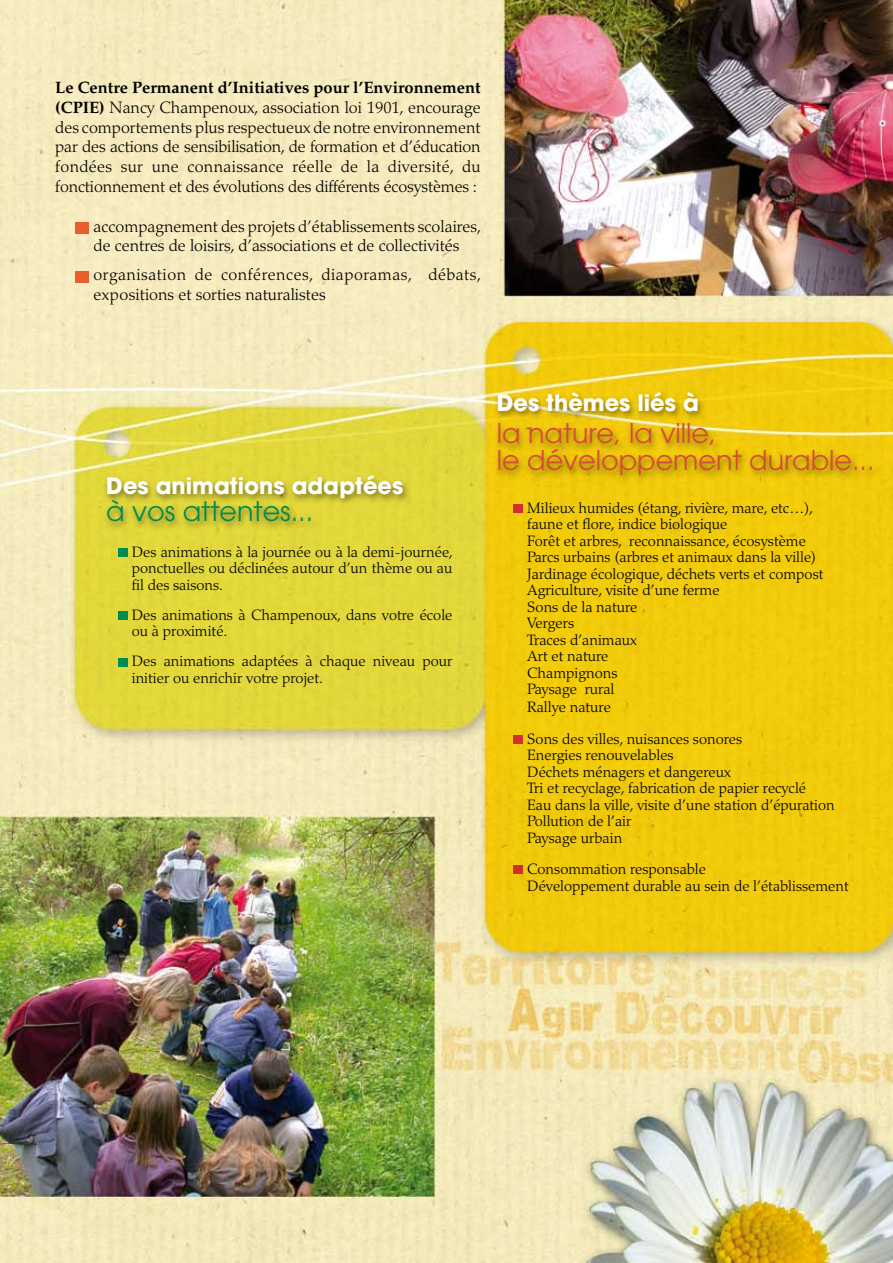
<style>
.page{position:relative;width:893px;height:1263px;background:#fff}
.page>*{position:absolute;margin:0;border:0;box-sizing:border-box;transform-origin:0 0}
.t1{font:27px/27px "Avant Garde";color:#d64939}
.t2{font:27px "Avant Garde";color:#008c50}
.t3{font:700 22.5px "Avant Garde";color:#fff}
.t4{font:300 16.5px/19.8px "Palatino";color:#000;text-align:justify}
.t5{font:300 16.5px/19.8px "Palatino";letter-spacing:.03em;color:#000}
.t6{font:16.5px "Palatino Bold Os F";color:#000}
.t7{font:300 15px/16.5px "Palatino";color:#000}
.s1{font-family:"Palatino Bold Os F";font-weight:400}
</style>
<div class="page">
<img style="left:0;top:0;width:893px;height:1263px">
<div style="left:103px;top:472px;width:308px;height:59px;background:#000;opacity:.45"></div>
<div style="left:75px;top:223px;width:14px;height:11px;background:#e95e2c"></div>
<div style="left:75px;top:271px;width:14px;height:11px;background:#e95e2c"></div>
<div style="left:119px;top:548px;width:9px;height:8px;background:#008c50"></div>
<div style="left:119px;top:611px;width:9px;height:8px;background:#008c50"></div>
<div style="left:119px;top:658px;width:9px;height:8px;background:#008c50"></div>
<div style="left:494px;top:389px;width:386px;height:96px;background:#000;opacity:.45"></div>
<div style="left:513px;top:504px;width:10px;height:8px;background:#d32e2f"></div>
<div style="left:513px;top:735px;width:10px;height:8px;background:#d32e2f"></div>
<div style="left:513px;top:865px;width:10px;height:9px;background:#d32e2f"></div>
<p class="t6" style="left:55px;top:78px;width:427px">Le Centre Permanent d’Initiatives pour l’Environnement</p>
<p class="t4" style="left:55px;top:97px;width:427px"><span class="s1">(CPIE)</span> Nancy Champenoux, association loi 1901, encourage des comportements plus respectueux de notre environnement par des actions de sensibilisation, de formation et d’éducation fondées sur une connaissance réelle de la diversité, du fonctionnement et des évolutions des différents écosystèmes :</p>
<p class="t4" style="left:94px;top:216px;width:389px">accompagnement des projets d’établissements scolaires, de centres de loisirs, d’associations et de collectivités</p>
<p class="t5" style="left:94px;top:265px;width:389px">organisation de conférences, diaporamas, débats, expositions et sorties naturalistes</p>
<h2 class="t3" style="left:106px;top:471px;width:299px">Des animations adaptées</h2>
<h1 class="t2" style="left:106px;top:495px;width:208px">à vos attentes...</h1>
<p class="t7" style="left:132px;top:544px;width:323px;text-align:justify">Des animations à la journée ou à la demi-journée, ponctuelles ou déclinées autour d’un thème ou au fil des saisons.</p>
<p class="t7" style="left:132px;top:607px;width:322px">Des animations à Champenoux, dans votre école ou à proximité.</p>
<p class="t7" style="left:132px;top:653px;width:322px">Des animations adaptées à chaque niveau pour initier ou enrichir votre projet.</p>
<h2 class="t3" style="left:497px;top:388px;width:204px">Des thèmes liés à</h2>
<h1 class="t1" style="left:497px;top:420px;width:379px">la nature, la ville,<br>le développement durable...</h1>
<p class="t7" style="left:527px;top:500px;width:298px">Milieux humides (étang, rivière, mare, etc…), faune et flore, indice biologique<br>Forêt et arbres, reconnaissance, écosystème<br>Parcs urbains (arbres et animaux dans la ville)<br>Jardinage écologique, déchets verts et compost<br>Agriculture, visite d’une ferme<br>Sons de la nature<br>Vergers<br>Traces d’animaux<br>Art et nature<br>Champignons<br>Paysage rural</p>
<p class="t7" style="left:527px;top:692px;width:216px;line-height:31.5px">Rallye nature<br>Sons des villes, nuisances sonores</p>
<p class="t7" style="left:527px;top:747px;width:309px">Energies renouvelables<br>Déchets ménagers et dangereux<br>Tri et recyclage, fabrication de papier recyclé<br>Eau dans la ville, visite d’une station d’épuration<br>Pollution de l’air<br>Paysage urbain</p>
<p class="t7" style="left:527px;top:861px;width:323px">Consommation responsable<br>Développement durable au sein de l’établissement</p>
</div>
